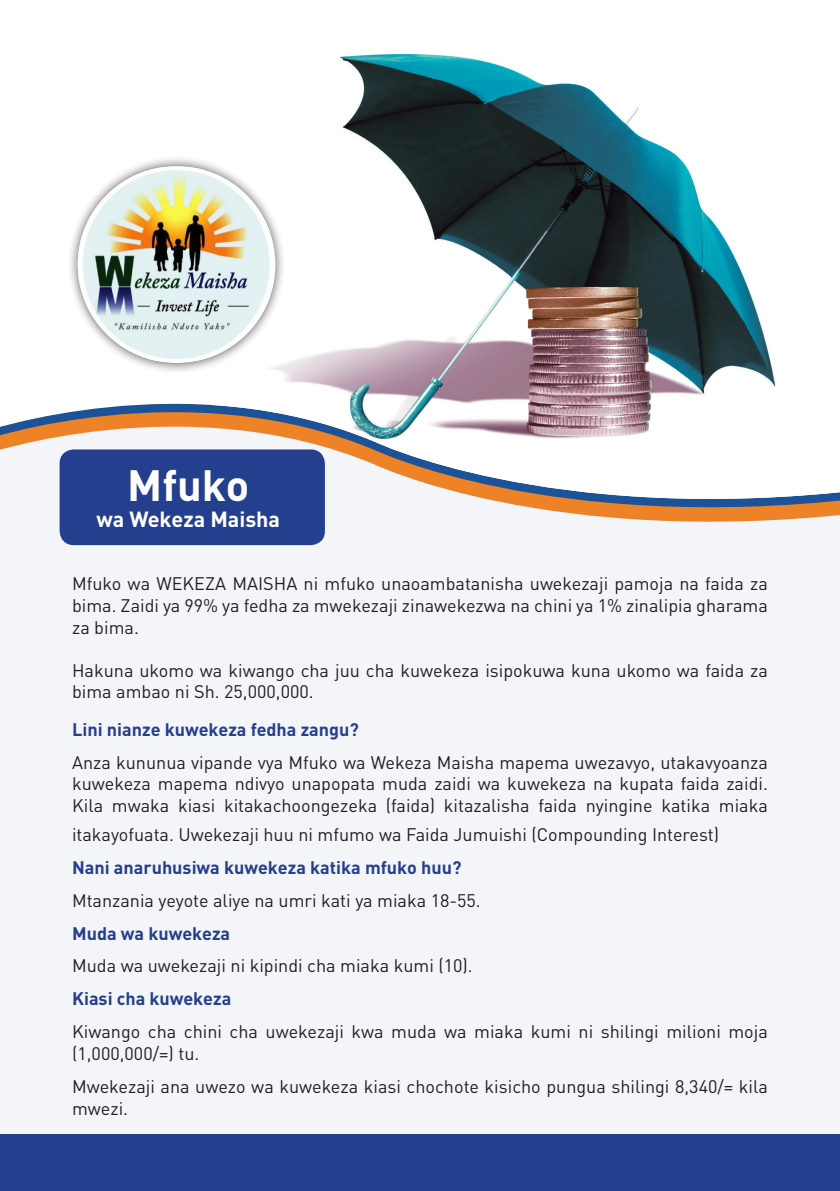
<style>
.page{position:relative;width:840px;height:1191px;background:#fff}
.page>*{position:absolute;margin:0;border:0;box-sizing:border-box;transform-origin:0 0}
.t1{font:700 43.2px "DIN";color:#fff}
.t2{font:700 21.6px "DIN";color:#fff}
.t3{font:18px/21.6px "DIN";color:#231f20}
.t4{font:700 18px "DIN";color:#253f8f}
</style>
<div class="page">
<div style="left:0;top:355px;width:839px;height:836px;background:#f4f5f9"></div>
<svg style="left:0;top:355px;width:839px;height:170px"></svg>
<img style="left:210px;top:53px;width:629px;height:448px">
<div style="left:60px;top:449px;width:265px;height:96px;background:#253f8f;border-radius:14px"></div>
<div style="left:67px;top:155px;width:219px;height:219px;background:#231f20;opacity:.75"></div>
<img style="left:78px;top:168px;width:192px;height:193px">
<div style="left:0;top:1134px;width:839px;height:57px;background:#253f8f"></div>
<p class="t1" style="left:127px;top:457px;width:124px">Mfuko</p>
<p class="t2" style="left:96px;top:504px;width:185px">wa Wekeza Maisha</p>
<p class="t3" style="left:72px;top:572px;width:697px;text-align:justify">Mfuko wa WEKEZA MAISHA ni mfuko unaoambatanisha uwekezaji pamoja na faida za bima. Zaidi ya 99% ya fedha za mwekezaji zinawekezwa na chini ya 1% zinalipia gharama za bima.</p>
<p class="t3" style="left:72px;top:659px;width:697px">Hakuna ukomo wa kiwango cha juu cha kuwekeza isipokuwa kuna ukomo wa faida za bima ambao ni Sh. 25,000,000.</p>
<p class="t4" style="left:72px;top:717px;width:288px">Lini nianze kuwekeza fedha zangu?</p>
<p class="t3" style="left:72px;top:751px;width:697px;text-align:justify">Anza kununua vipande vya Mfuko wa Wekeza Maisha mapema uwezavyo, utakavyoanza kuwekeza mapema ndivyo unapopata muda zaidi wa kuwekeza na kupata faida zaidi.<br>Kila mwaka kiasi kitakachoongezeka (faida) kitazalisha faida nyingine katika miaka</p>
<p class="t3" style="left:72px;top:823px;width:648px">itakayofuata. Uwekezaji huu ni mfumo wa Faida Jumuishi (Compounding Interest)</p>
<p class="t4" style="left:72px;top:855px;width:391px">Nani anaruhusiwa kuwekeza katika mfuko huu?</p>
<p class="t3" style="left:72px;top:889px;width:410px">Mtanzania yeyote aliye na umri kati ya miaka 18-55.</p>
<p class="t4" style="left:72px;top:921px;width:160px">Muda wa kuwekeza</p>
<p class="t3" style="left:72px;top:954px;width:402px">Muda wa uwekezaji ni kipindi cha miaka kumi (10).</p>
<p class="t4" style="left:72px;top:987px;width:161px">Kiasi cha kuwekeza</p>
<p class="t3" style="left:72px;top:1020px;width:697px">Kiwango cha chini cha uwekezaji kwa muda wa miaka kumi ni shilingi milioni moja (1,000,000/=) tu.</p>
<p class="t3" style="left:72px;top:1075px;width:697px">Mwekezaji ana uwezo wa kuwekeza kiasi chochote kisicho pungua shilingi 8,340/= kila mwezi.</p>
</div>
